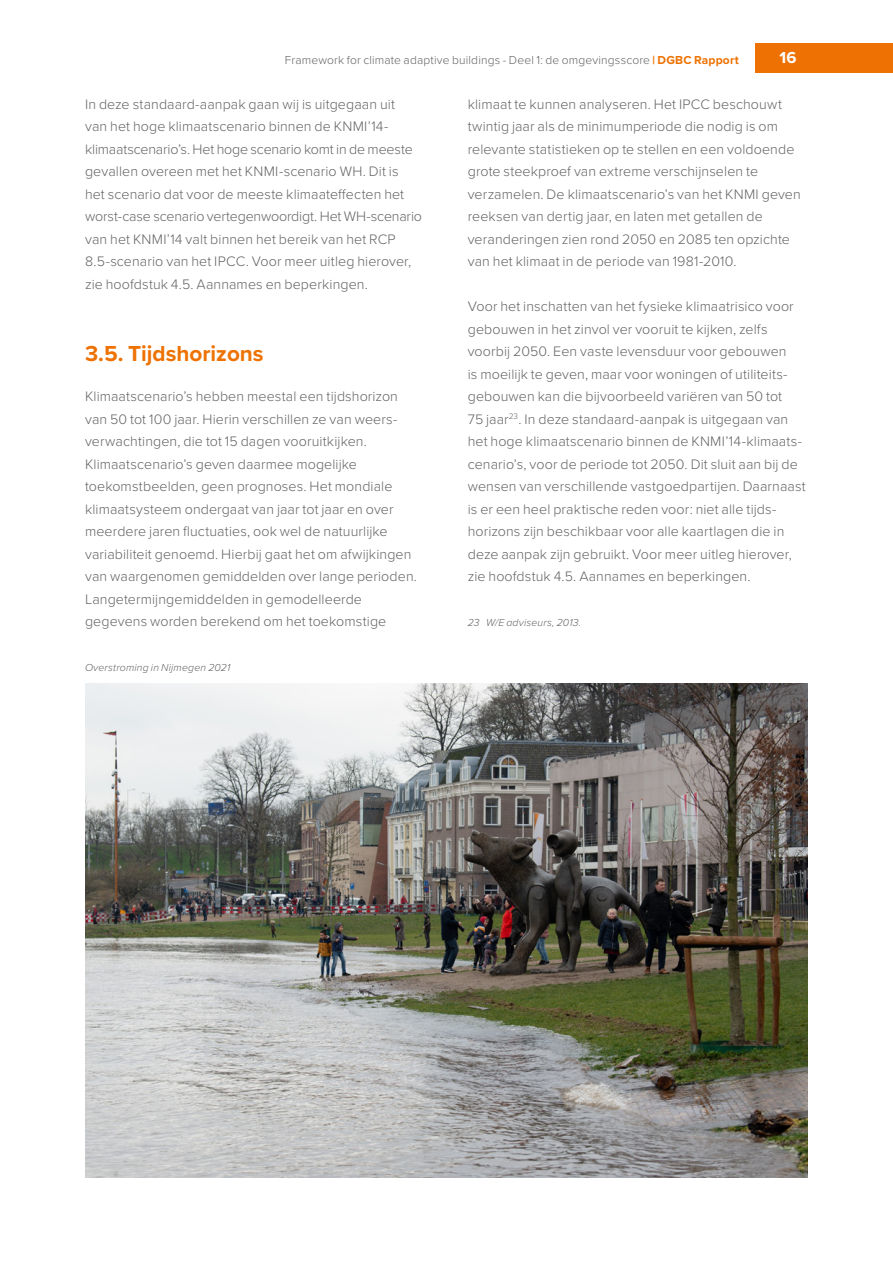
<style>
.page{position:relative;width:893px;height:1263px;background:#fff}
.page>*{position:absolute;margin:0;border:0;box-sizing:border-box;transform-origin:0 0}
.t1{font:700 22.5px "Proxima Nova";color:#ee7203}
.t2{font:700 16.5px "Proxima Nova";color:#fff}
.t3{font:300 14.25px/22.5px "Proxima Nova";letter-spacing:.005em;color:#646363}
.t4{font:300 12px "Proxima Nova";letter-spacing:.015em;color:#646363}
.t5{font:italic 300 10.5px "Proxima Nova";letter-spacing:.015em;color:#646363}
.s1{font-weight:700;color:#ee7203}
</style>
<div class="page">
<div style="left:755px;top:43px;width:138px;height:30px;background:#ee7203"></div>
<img style="left:85px;top:684px;width:723px;height:494px">
<p class="t4" style="left:285px;top:51px;width:455px">Framework for climate adaptive buildings - Deel 1: de omgevingsscore <span class="s1">| DGBC Rapport</span></p>
<p class="t2" style="left:779px;top:45px;width:18px">16</p>
<p class="t3" style="left:85px;top:92px;width:338px">In deze standaard-aanpak gaan wij is uitgegaan uit<br>van het hoge klimaatscenario binnen de KNMI’14- klimaatscenario’s. Het hoge scenario komt in de meeste gevallen overeen met het KNMI-scenario WH. Dit is het scenario dat voor de meeste klimaateffecten het worst-case scenario vertegenwoordigt. Het WH-scenario van het KNMI’14 valt binnen het bereik van het RCP 8.5-scenario van het IPCC. Voor meer uitleg hierover, zie hoofdstuk 4.5. Aannames en beperkingen.</p>
<p class="t3" style="left:468px;top:92px;width:335px">klimaat te kunnen analyseren. Het IPCC beschouwt twintig jaar als de minimumperiode die nodig is om relevante statistieken op te stellen en een voldoende grote steekproef van extreme verschijnselen te verzamelen. De klimaatscenario’s van het KNMI geven reeksen van dertig jaar, en laten met getallen de veranderingen zien rond 2050 en 2085 ten opzichte van het klimaat in de periode van 1981-2010.</p>
<p class="t3" style="left:468px;top:295px;width:340px">Voor het inschatten van het fysieke klimaatrisico voor gebouwen in het zinvol ver vooruit te kijken, zelfs voorbij 2050. Een vaste levensduur voor gebouwen<br>is moeilijk te geven, maar voor woningen of utiliteits&shy;gebouwen kan die bijvoorbeeld variëren van 50 tot<br>75 jaar<sup>23</sup>. In deze standaard-aanpak is uitgegaan van het hoge klimaatscenario binnen de KNMI’14-klimaats&shy;cenario’s, voor de periode tot 2050. Dit sluit aan bij de wensen van verschillende vastgoedpartijen. Daarnaast is er een heel praktische reden voor: niet alle tijds&shy;horizons zijn beschikbaar voor alle kaartlagen die in deze aanpak zijn gebruikt. Voor meer uitleg hierover, zie hoofdstuk 4.5. Aannames en beperkingen.</p>
<p class="t5" style="left:468px;top:615px;width:115px">23 W/E adviseurs, 2013.</p>
<h1 class="t1" style="left:85px;top:337px;width:180px">3.5. Tijdshorizons</h1>
<p class="t3" style="left:85px;top:385px;width:333px">Klimaatscenario’s hebben meestal een tijdshorizon van 50 tot 100 jaar. Hierin verschillen ze van weers&shy;verwachtingen, die tot 15 dagen vooruitkijken.<br>Klimaatscenario’s geven daarmee mogelijke toekomstbeelden, geen prognoses. Het mondiale klimaatsysteem ondergaat van jaar tot jaar en over meerdere jaren fluctuaties, ook wel de natuurlijke variabiliteit genoemd. Hierbij gaat het om afwijkingen van waargenomen gemiddelden over lange perioden.<br>Langetermijngemiddelden in gemodelleerde gegevens worden berekend om het toekomstige</p>
<p class="t5" style="left:85px;top:660px;width:147px">Overstroming in Nijmegen 2021</p>
</div>
